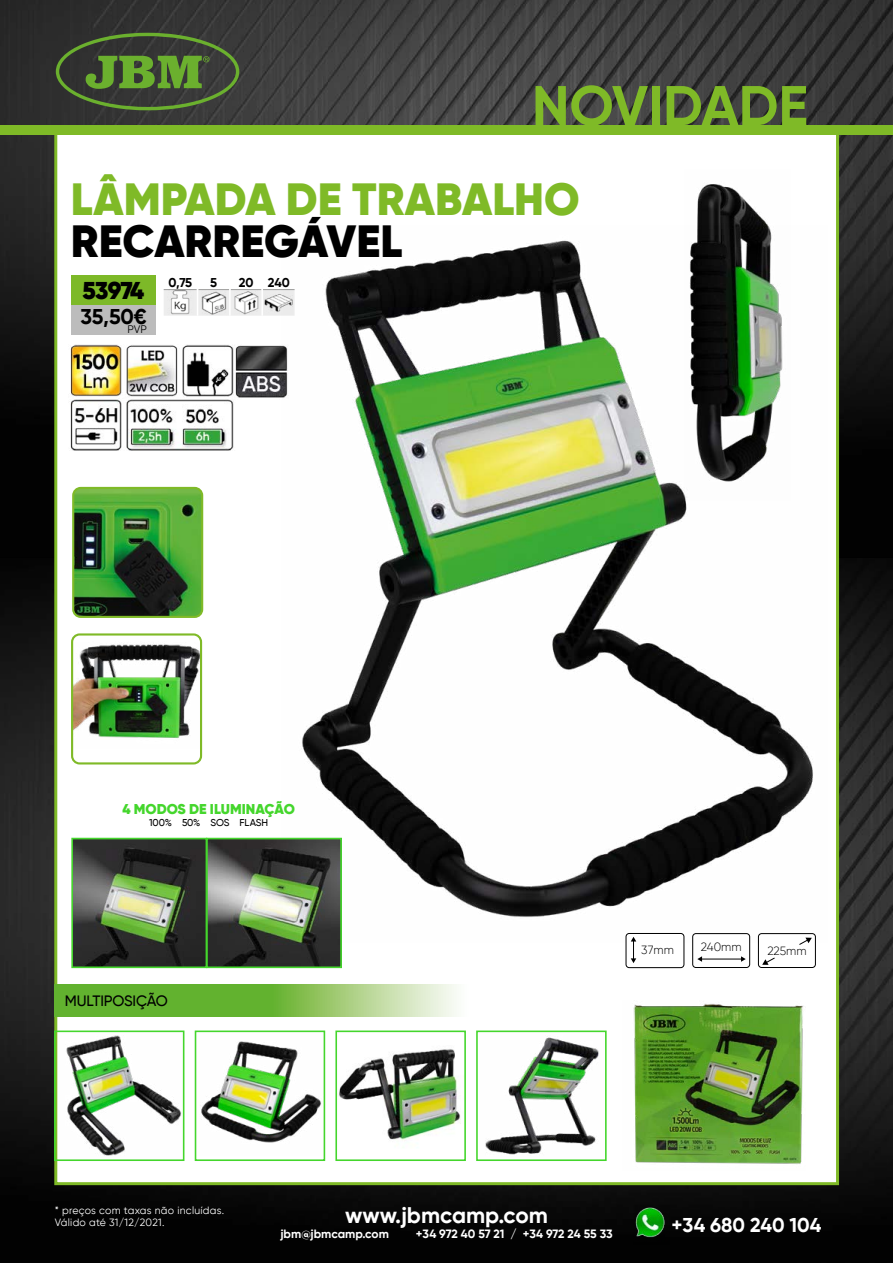
<style>
.page{position:relative;width:893px;height:1263px;background:#fff}
.page>*{position:absolute;margin:0;border:0;box-sizing:border-box;transform-origin:0 0}
.t1{font:700 55.8px "Gilroy";color:#7fba27}
.t2{font:900 45px "Gilroy";color:#7fba27}
.t3{font:900 45px "Gilroy";color:#000}
.t4{font:900 24.3px "Gilroy";letter-spacing:-.025em;color:#000}
.t5{font:700 22.5px "Gilroy";color:#fff}
.t6{font:700 21.3px "Gilroy";color:#000}
.t7{font:700 19.95px "Gilroy";color:#fff}
.t8{font:500 15px "Gilroy";letter-spacing:-.015em;color:#000}
.t9{font:900 14.1px "Gilroy";color:#44d62c}
.t10{font:700 12.75px "Gilroy";letter-spacing:-.01em;color:#000}
.t11{font:700 12px "Gilroy";letter-spacing:-.005em;color:#fff}
.t12{font:300 11.85px "Gilroy";color:#000}
.t13{font:10.5px/12px "Gilroy";letter-spacing:.025em;color:#fff}
.t14{font:500 9.9px "Gilroy";letter-spacing:-.005em;color:#000}
</style>
<div class="page">
<img style="left:0;top:557px;width:893px;height:706px">
<img style="left:0;top:0;width:893px;height:557px">
<svg style="left:56px;top:33px;width:183px;height:77px;background:#445733"></svg>
<div style="left:54px;top:130px;width:785px;height:1055px;background:#fff;border:3px solid #7fba27"></div>
<img style="left:633px;top:1206px;width:36px;height:38px">
<div style="left:71px;top:305px;width:85px;height:30px;background:#bcbcbc"></div>
<div style="left:71px;top:275px;width:85px;height:30px;background:#7db928"></div>
<img style="left:74px;top:644px;width:125px;height:94px">
<div style="left:71px;top:633px;width:131px;height:131px;border:2px solid #7fba27;border-radius:8px"></div>
<img style="left:75px;top:490px;width:125px;height:125px">
<div style="left:72px;top:487px;width:131px;height:131px;border:2px solid #7fba27;border-radius:8px"></div>
<img style="left:633px;top:1003px;width:171px;height:161px">
<svg style="left:164px;top:289px;width:118px;height:27px"></svg>
<hr style="left:229px;top:290px;width:2px;height:26px;background:#fff">
<hr style="left:261px;top:290px;width:2px;height:26px;background:#fff">
<img style="left:168px;top:290px;width:25px;height:25px">
<img style="left:201px;top:290px;width:25px;height:25px">
<img style="left:235px;top:291px;width:24px;height:24px">
<img style="left:265px;top:290px;width:17px;height:25px">
<img style="left:57px;top:1033px;width:124px;height:125px">
<div style="left:54px;top:1030px;width:130px;height:131px;border:2px solid #44d62c"></div>
<img style="left:201px;top:1041px;width:120px;height:102px">
<div style="left:195px;top:1030px;width:130px;height:131px;border:2px solid #44d62c"></div>
<img style="left:339px;top:1049px;width:122px;height:91px">
<div style="left:335px;top:1030px;width:131px;height:131px;border:2px solid #44d62c"></div>
<img style="left:485px;top:1037px;width:114px;height:118px">
<div style="left:476px;top:1030px;width:131px;height:131px;border:2px solid #44d62c"></div>
<img style="left:697px;top:184px;width:71px;height:41px">
<img style="left:282px;top:225px;width:534px;height:718px">
<img style="left:70px;top:345px;width:164px;height:106px">
<img style="left:232px;top:345px;width:56px;height:54px">
<div style="left:693px;top:933px;width:57px;height:34px;background:#fff;border-radius:3px"></div>
<div style="left:692px;top:933px;width:58px;height:35px;border:1px solid #000;border-radius:3px"></div>
<hr style="left:701px;top:959px;width:41px;height:1px;background:#000">
<svg style="left:697px;top:956px;width:5px;height:6px"></svg>
<svg style="left:741px;top:956px;width:5px;height:6px"></svg>
<div style="left:758px;top:933px;width:57px;height:34px;background:#fff;border-radius:3px"></div>
<div style="left:758px;top:933px;width:58px;height:35px;border:1px solid #000;border-radius:3px"></div>
<svg style="left:762px;top:957px;width:13px;height:8px"></svg>
<svg style="left:799px;top:937px;width:13px;height:8px"></svg>
<div style="left:626px;top:933px;width:58px;height:35px;background:#fff;border-radius:3px"></div>
<div style="left:625px;top:933px;width:59px;height:35px;border:1px solid #000;border-radius:3px"></div>
<svg style="left:631px;top:937px;width:5px;height:26px"></svg>
<img style="left:74px;top:841px;width:265px;height:124px">
<div style="left:206px;top:838px;width:136px;height:130px;border:2px solid #44d62c"></div>
<div style="left:71px;top:838px;width:136px;height:130px;border:2px solid #44d62c"></div>
<svg style="left:55px;top:984px;width:402px;height:32px;background:#87c25c"></svg>
<div style="left:0;top:125px;width:893px;height:10px;background:#7fba27"></div>
<h1 class="t1" style="left:532px;top:71px;width:278px">NOVIDADE</h1>
<h2 class="t2" style="left:71px;top:171px;width:510px">LÂMPADA DE TRABALHO</h2>
<h2 class="t3" style="left:71px;top:213px;width:333px">RECARREGÁVEL</h2>
<h3 class="t4" style="left:82px;top:275px;width:63px">53974</h3>
<p class="t10" style="left:168px;top:275px;width:25px">0,75</p>
<p class="t10" style="left:210px;top:275px;width:8px">5</p>
<p class="t10" style="left:239px;top:275px;width:53px">20 240</p>
<h3 class="t6" style="left:80px;top:303px;width:68px">35,50€<sub>PVP</sub></h3>
<h3 class="t9" style="left:122px;top:801px;width:174px">4 MODOS DE ILUMINAÇÃO</h3>
<p class="t14" style="left:149px;top:816px;width:121px">100% 50% SOS FLASH</p>
<h3 class="t8" style="left:65px;top:991px;width:105px">MULTIPOSIÇÃO</h3>
<p class="t12" style="left:641px;top:943px;width:34px">37mm</p>
<p class="t12" style="left:701px;top:940px;width:42px">240mm</p>
<p class="t12" style="left:767px;top:943px;width:41px">225mm</p>
<p class="t13" style="left:55px;top:1204px;width:171px">* preços com taxas não incluídas.<br>Válido até 31/12/2021.</p>
<h3 class="t5" style="left:345px;top:1201px;width:204px">www.jbmcamp.com</h3>
<p class="t11" style="left:280px;top:1226px;width:110px">jbm@jbmcamp.com</p>
<p class="t11" style="left:416px;top:1226px;width:198px">+34 972 40 57 21 / +34 972 24 55 33</p>
<h3 class="t7" style="left:671px;top:1212px;width:152px">+34 680 240 104</h3>
</div>
